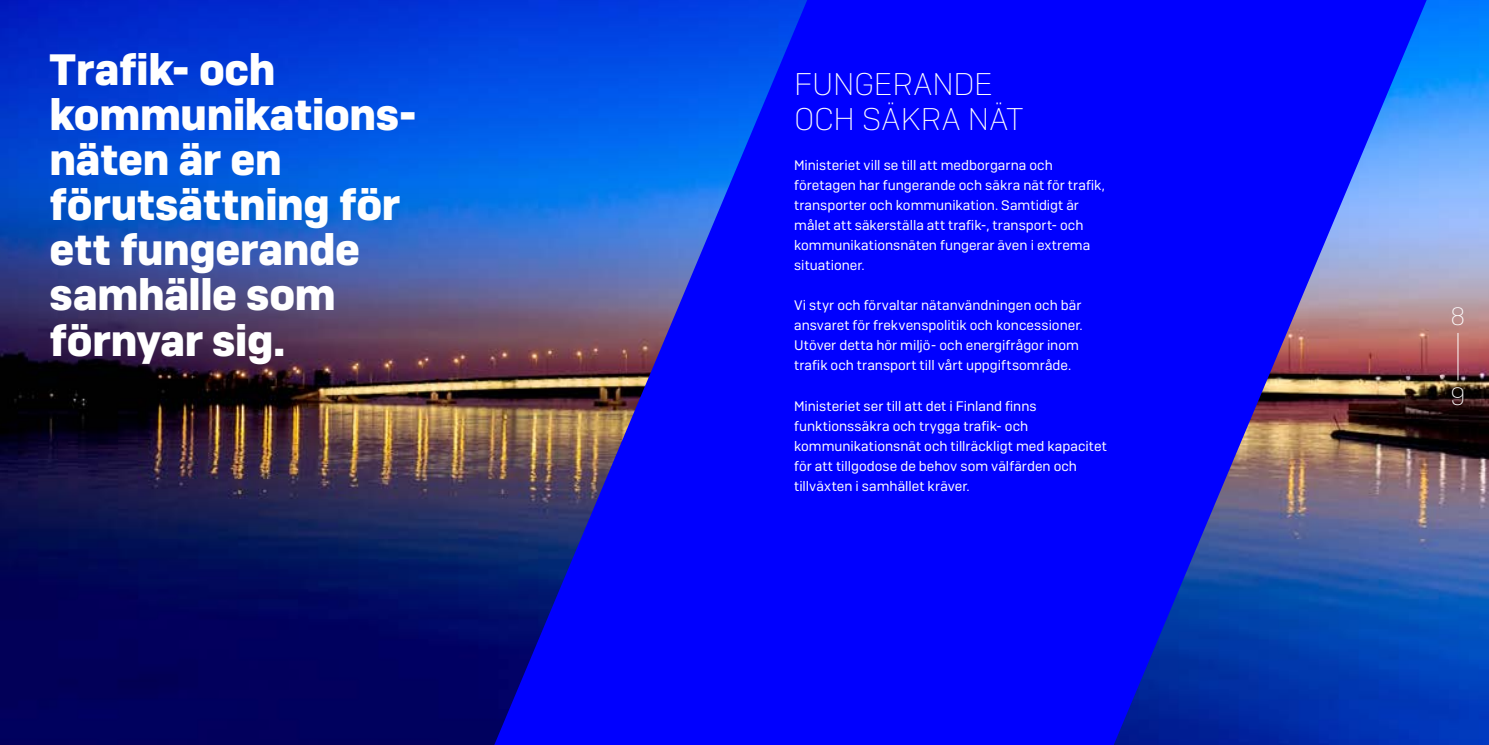
<style>
.page{position:relative;width:1489px;height:745px;background:#fff}
.page>*{position:absolute;margin:0;border:0;box-sizing:border-box;transform-origin:0 0}
.t1{font:700 43.75px/45px "Camber";letter-spacing:-.005em;color:#fff}
.t2{font:31.25px/35px "Camber Ul";letter-spacing:-.005em;color:#fff}
.t3{font:25px "Camber Ul";color:#fff}
.t4{font:13.75px/20px "Camber";color:#fff}
</style>
<div class="page">
<img style="left:0;top:0;width:1488px;height:744px">
<hr style="left:1457px;top:333px;width:1px;height:47px;background:#fff">
<img style="left:494px;top:0;width:932px;height:744px">
<h1 class="t1" style="left:50px;top:47px;width:369px">Trafik- och kommunikations&shy;näten är en förutsättning för ett fungerande samhälle som förnyar sig.</h1>
<h2 class="t2" style="left:794px;top:66px;width:231px">FUNGERANDE<br>OCH SÄKRA NÄT</h2>
<p class="t4" style="left:794px;top:155px;width:312px">Ministeriet vill se till att medborgarna och företagen har fungerande och säkra nät för trafik, transporter och kommunikation. Samtidigt är målet att säkerställa att trafik-, transport- och kommunikationsnäten fungerar även i extrema situationer.</p>
<p class="t4" style="left:794px;top:295px;width:290px">Vi styr och förvaltar nätanvändningen och bär ansvaret för frekvenspolitik och koncessioner.<br>Utöver detta hör miljö- och energifrågor inom trafik och transport till vårt uppgiftsområde.</p>
<p class="t4" style="left:794px;top:395px;width:314px">Ministeriet ser till att det i Finland finns funktionssäkra och trygga trafik- och kommunikationsnät och tillräckligt med kapacitet för att tillgodose de behov som välfärden och tillväxten i samhället kräver.</p>
<h3 class="t3" style="left:1450px;top:301px;width:16px">8</h3>
<h3 class="t3" style="left:1450px;top:381px;width:16px">9</h3>
</div>
